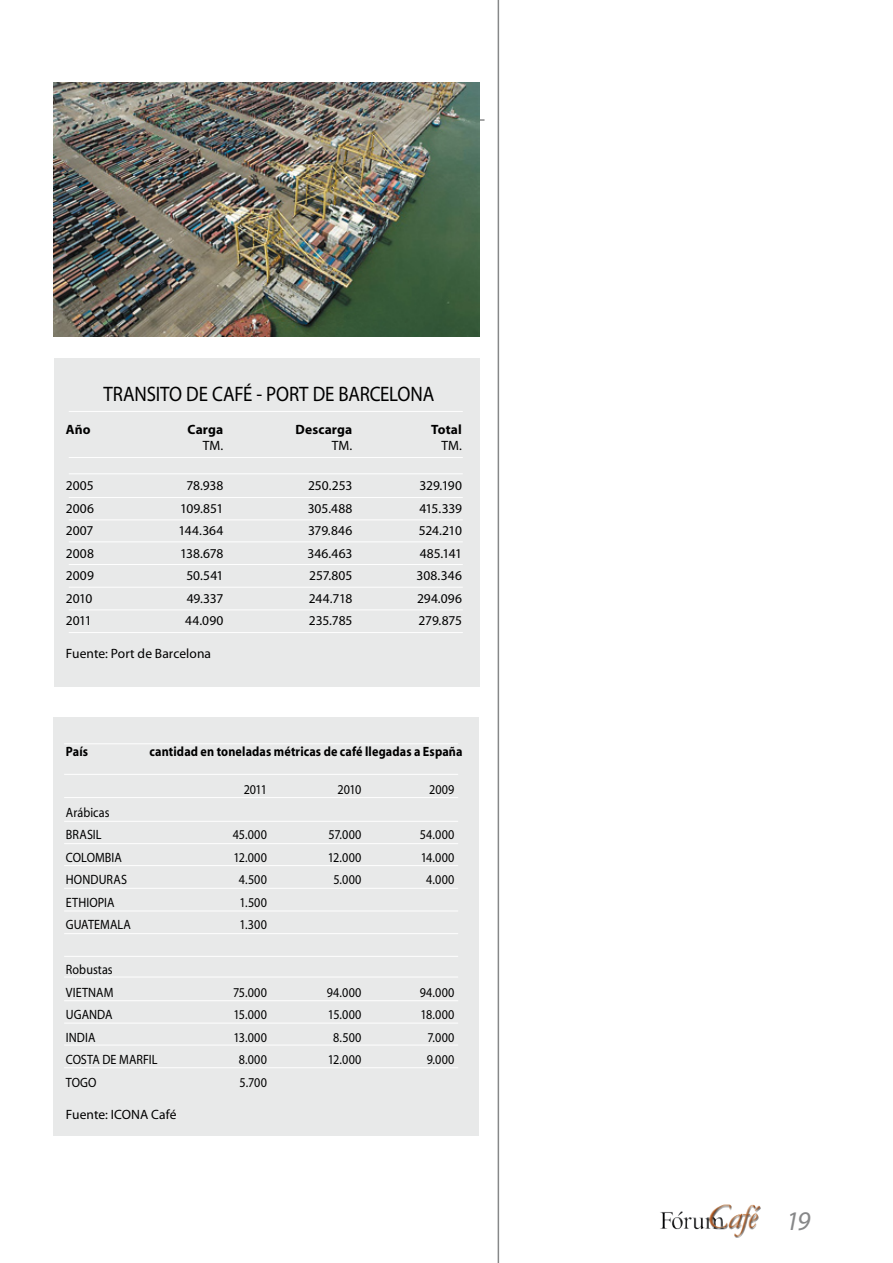
<style>
.page{position:relative;width:893px;height:1263px;background:#fff}
.page>*{position:absolute;margin:0;border:0;box-sizing:border-box;transform-origin:0 0}
.t1{font:italic 27px "Myriad";color:#878889}
.t2{font:21px "Myriad";letter-spacing:-.015em;color:#000;scale:.9 1}
.t3{font:13.5px "Myriad";letter-spacing:.005em;color:#000;scale:.9 1}
.t4{font:13.5px "Myriad";letter-spacing:.005em;color:#000}
.t5{font:700 13.5px "Myriad";letter-spacing:.01em;color:#000;scale:.9 1}
.t6{font:700 13.5px "Myriad";letter-spacing:.01em;color:#000}
</style>
<div class="page">
<img style="left:660px;top:1204px;width:101px;height:34px">
<hr style="left:53px;top:119px;width:431px;height:2px;background:#878889">
<hr style="left:498px;top:0;width:1px;height:1263px;background:#878889">
<div style="left:54px;top:358px;width:426px;height:328px;background:#e8e9e9"></div>
<div style="left:53px;top:717px;width:426px;height:418px;background:#e8e9e9"></div>
<img style="left:53px;top:83px;width:427px;height:253px">
<hr style="left:69px;top:457px;width:394px;height:1px;background:#fff">
<hr style="left:69px;top:411px;width:394px;height:1px;background:#fff">
<hr style="left:69px;top:497px;width:394px;height:1px;background:#fff">
<hr style="left:69px;top:519px;width:394px;height:1px;background:#fff">
<hr style="left:69px;top:541px;width:394px;height:1px;background:#fff">
<hr style="left:69px;top:564px;width:394px;height:1px;background:#fff">
<hr style="left:69px;top:587px;width:394px;height:1px;background:#fff">
<hr style="left:69px;top:609px;width:394px;height:1px;background:#fff">
<hr style="left:69px;top:632px;width:394px;height:1px;background:#fff">
<hr style="left:69px;top:473px;width:394px;height:1px;background:#fff">
<hr style="left:64px;top:821px;width:394px;height:1px;background:#fff">
<hr style="left:64px;top:843px;width:394px;height:1px;background:#fff">
<hr style="left:64px;top:865px;width:394px;height:1px;background:#fff">
<hr style="left:64px;top:888px;width:394px;height:1px;background:#fff">
<hr style="left:64px;top:910px;width:394px;height:1px;background:#fff">
<hr style="left:64px;top:933px;width:394px;height:1px;background:#fff">
<hr style="left:64px;top:956px;width:394px;height:1px;background:#fff">
<hr style="left:64px;top:797px;width:394px;height:1px;background:#fff">
<hr style="left:64px;top:1000px;width:394px;height:1px;background:#fff">
<hr style="left:64px;top:1023px;width:394px;height:1px;background:#fff">
<hr style="left:64px;top:1045px;width:394px;height:1px;background:#fff">
<hr style="left:64px;top:1067px;width:394px;height:1px;background:#fff">
<hr style="left:64px;top:774px;width:394px;height:1px;background:#fff">
<hr style="left:64px;top:977px;width:394px;height:1px;background:#fff">
<hr style="left:64px;top:743px;width:394px;height:1px;background:#fff">
<p class="t2" style="left:104px;top:384px;width:369px">TRANSITO DE CAFÉ - PORT DE BARCELONA</p>
<p class="t6" style="left:66px;top:422px;width:26px">Año</p>
<p class="t6" style="left:188px;top:422px;width:37px">Carga</p>
<p class="t6" style="left:296px;top:422px;width:58px">Descarga</p>
<p class="t6" style="left:431px;top:422px;width:32px">Total</p>
<p class="t4" style="left:203px;top:439px;width:22px">TM.</p>
<p class="t4" style="left:332px;top:439px;width:22px">TM.</p>
<p class="t4" style="left:441px;top:439px;width:22px">TM.</p>
<p class="t4" style="left:66px;top:479px;width:29px">2005</p>
<p class="t4" style="left:186px;top:479px;width:39px">78.938</p>
<p class="t4" style="left:308px;top:479px;width:46px">250.253</p>
<p class="t4" style="left:420px;top:479px;width:44px">329.190</p>
<p class="t4" style="left:66px;top:502px;width:30px">2006</p>
<p class="t4" style="left:180px;top:502px;width:45px">109.851</p>
<p class="t4" style="left:308px;top:502px;width:46px">305.488</p>
<p class="t4" style="left:419px;top:502px;width:44px">415.339</p>
<p class="t4" style="left:66px;top:524px;width:29px">2007</p>
<p class="t4" style="left:179px;top:524px;width:46px">144.364</p>
<p class="t4" style="left:308px;top:524px;width:46px">379.846</p>
<p class="t4" style="left:419px;top:524px;width:45px">524.210</p>
<p class="t4" style="left:66px;top:547px;width:30px">2008</p>
<p class="t4" style="left:180px;top:547px;width:45px">138.678</p>
<p class="t4" style="left:307px;top:547px;width:47px">346.463</p>
<p class="t4" style="left:420px;top:547px;width:44px">485.141</p>
<p class="t4" style="left:66px;top:569px;width:30px">2009</p>
<p class="t4" style="left:186px;top:569px;width:39px">50.541</p>
<p class="t4" style="left:309px;top:569px;width:45px">257.805</p>
<p class="t4" style="left:416px;top:569px;width:47px">308.346</p>
<p class="t4" style="left:66px;top:592px;width:28px">2010</p>
<p class="t4" style="left:187px;top:592px;width:38px">49.337</p>
<p class="t4" style="left:309px;top:592px;width:45px">244.718</p>
<p class="t4" style="left:417px;top:592px;width:46px">294.096</p>
<p class="t4" style="left:66px;top:614px;width:27px">2011</p>
<p class="t4" style="left:185px;top:614px;width:40px">44.090</p>
<p class="t4" style="left:309px;top:614px;width:45px">235.785</p>
<p class="t4" style="left:419px;top:614px;width:45px">279.875</p>
<p class="t4" style="left:66px;top:647px;width:147px">Fuente: Port de Barcelona</p>
<p class="t5" style="left:66px;top:744px;width:26px">País</p>
<p class="t5" style="left:150px;top:744px;width:349px">cantidad en toneladas métricas de café llegadas a España</p>
<p class="t3" style="left:244px;top:783px;width:27px">2011</p>
<p class="t3" style="left:338px;top:783px;width:28px">2010</p>
<p class="t3" style="left:429px;top:783px;width:30px">2009</p>
<p class="t3" style="left:66px;top:806px;width:50px">Arábicas</p>
<p class="t3" style="left:66px;top:828px;width:41px">BRASIL</p>
<p class="t3" style="left:233px;top:828px;width:39px">45.000</p>
<p class="t3" style="left:328px;top:828px;width:38px">57.000</p>
<p class="t3" style="left:420px;top:828px;width:40px">54.000</p>
<p class="t3" style="left:66px;top:851px;width:64px">COLOMBIA</p>
<p class="t3" style="left:233px;top:851px;width:39px">12.000</p>
<p class="t3" style="left:328px;top:851px;width:39px">12.000</p>
<p class="t3" style="left:421px;top:851px;width:39px">14.000</p>
<p class="t3" style="left:66px;top:873px;width:69px">HONDURAS</p>
<p class="t3" style="left:239px;top:873px;width:33px">4.500</p>
<p class="t3" style="left:333px;top:873px;width:33px">5.000</p>
<p class="t3" style="left:426px;top:873px;width:33px">4.000</p>
<p class="t3" style="left:66px;top:896px;width:56px">ETHIOPIA</p>
<p class="t3" style="left:239px;top:896px;width:32px">1.500</p>
<p class="t3" style="left:66px;top:918px;width:74px">GUATEMALA</p>
<p class="t3" style="left:239px;top:918px;width:32px">1.300</p>
<p class="t3" style="left:66px;top:963px;width:54px">Robustas</p>
<p class="t3" style="left:66px;top:986px;width:54px">VIETNAM</p>
<p class="t3" style="left:233px;top:986px;width:39px">75.000</p>
<p class="t3" style="left:327px;top:986px;width:40px">94.000</p>
<p class="t3" style="left:420px;top:986px;width:40px">94.000</p>
<p class="t3" style="left:66px;top:1008px;width:53px">UGANDA</p>
<p class="t3" style="left:233px;top:1008px;width:39px">15.000</p>
<p class="t3" style="left:328px;top:1008px;width:39px">15.000</p>
<p class="t3" style="left:420px;top:1008px;width:39px">18.000</p>
<p class="t3" style="left:66px;top:1031px;width:34px">INDIA</p>
<p class="t3" style="left:233px;top:1031px;width:39px">13.000</p>
<p class="t3" style="left:333px;top:1031px;width:33px">8.500</p>
<p class="t3" style="left:427px;top:1031px;width:31px">7.000</p>
<p class="t3" style="left:66px;top:1053px;width:103px">COSTA DE MARFIL</p>
<p class="t3" style="left:239px;top:1053px;width:33px">8.000</p>
<p class="t3" style="left:328px;top:1053px;width:39px">12.000</p>
<p class="t3" style="left:427px;top:1053px;width:32px">9.000</p>
<p class="t3" style="left:66px;top:1076px;width:36px">TOGO</p>
<p class="t3" style="left:240px;top:1076px;width:32px">5.700</p>
<p class="t4" style="left:66px;top:1108px;width:112px">Fuente: ICONA Café</p>
<h1 class="t1" style="left:786px;top:1208px;width:26px">19</h1>
</div>
